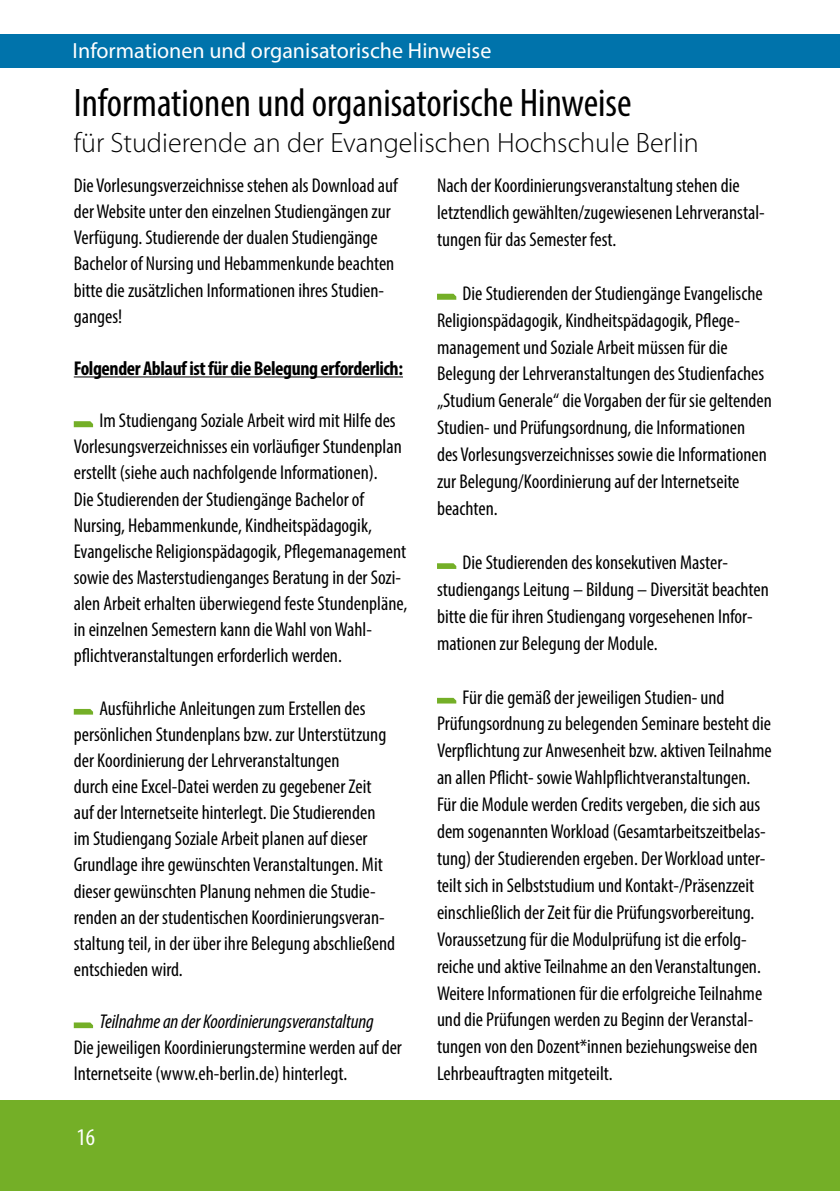
<style>
.page{position:relative;width:840px;height:1191px;background:#fff}
.page>*{position:absolute;margin:0;border:0;box-sizing:border-box;transform-origin:0 0}
.t1{font:condensed 40px "Myriad Pro";color:#000}
.t2{font:300 28px "Myriad Pro";color:#000}
.t3{font:condensed 24px "Myriad Pro";color:#fff}
.t4{font:22px "Myriad Pro";color:#fff}
.t5{font:condensed 20px/27px "Myriad Pro";color:#000}
.t6{font:700 condensed 20px "Myriad Pro";letter-spacing:-.02em;color:#000}
.t7{font:italic condensed 20px "Myriad Pro";letter-spacing:-.005em;color:#000}
</style>
<div class="page">
<div style="left:0;top:1100px;width:839px;height:91px;background:#74af27"></div>
<div style="left:0;top:34px;width:839px;height:34px;background:#0073ab"></div>
<svg style="left:437px;top:294px;width:19px;height:6px"></svg>
<svg style="left:437px;top:563px;width:19px;height:6px"></svg>
<svg style="left:437px;top:698px;width:19px;height:5px"></svg>
<hr style="left:74px;top:376px;width:329px;height:1px;background:#000">
<svg style="left:74px;top:421px;width:19px;height:6px"></svg>
<svg style="left:74px;top:709px;width:19px;height:5px"></svg>
<svg style="left:74px;top:1022px;width:19px;height:6px"></svg>
<p class="t4" style="left:73px;top:37px;width:420px">Informationen und organisatorische Hinweise</p>
<h1 class="t1" style="left:74px;top:79px;width:559px">Informationen und organisatorische Hinweise</h1>
<h2 class="t2" style="left:74px;top:126px;width:626px">für Studierende an der Evangelischen Hochschule Berlin</h2>
<p class="t5" style="left:74px;top:172px;width:325px;line-height:26.2px">Die Vorlesungsverzeichnisse stehen als Download auf der Website unter den einzelnen Studiengängen zur Verfügung. Studierende der dualen Studiengänge Bachelor of Nursing und Hebammenkunde beachten bitte die zusätzlichen Informationen ihres Studien&shy;ganges!</p>
<p class="t6" style="left:74px;top:356px;width:330px">Folgender Ablauf ist für die Belegung erforderlich:</p>
<p class="t5" style="left:74px;top:407px;width:335px;line-height:26.2px;text-indent:26px">Im Studiengang Soziale Arbeit wird mit Hilfe des Vorlesungsverzeichnisses ein vorläufiger Stundenplan erstellt (siehe auch nachfolgende Informationen).<br>Die Studierenden der Studiengänge Bachelor of Nursing, Hebammenkunde, Kindheitspädagogik, Evangelische Religionspädagogik, Pflegemanagement sowie des Masterstudienganges Beratung in der Sozi&shy;alen Arbeit erhalten überwiegend feste Stundenpläne, in einzelnen Semestern kann die Wahl von Wahl&shy;pflichtveranstaltungen erforderlich werden.</p>
<p class="t5" style="left:74px;top:694px;width:322px;line-height:26.2px;text-indent:26px">Ausführliche Anleitungen zum Erstellen des persönlichen Stundenplans bzw. zur Unterstützung der Koordinierung der Lehrveranstaltungen<br>durch eine Excel-Datei werden zu gegebener Zeit auf der Internetseite hinterlegt. Die Studierenden im Studiengang Soziale Arbeit planen auf dieser Grundlage ihre gewünschten Veranstaltungen. Mit dieser gewünschten Planung nehmen die Studie&shy;renden an der studentischen Koordinierungsveran&shy;staltung teil, in der über ihre Belegung abschließend entschieden wird.</p>
<p class="t7" style="left:99px;top:1009px;width:276px">Teilnahme an der Koordinierungsveranstaltung</p>
<p class="t5" style="left:74px;top:1034px;width:329px;line-height:26.2px">Die jeweiligen Koordinierungstermine werden auf der<br>Internetseite (www.eh-berlin.de) hinterlegt.</p>
<p class="t3" style="left:76px;top:1122px;width:20px">16</p>
<p class="t5" style="left:437px;top:172px;width:329px">Nach der Koordinierungsveranstaltung stehen die letztendlich gewählten/zugewiesenen Lehrveranstal&shy;tungen für das Semester fest.</p>
<p class="t5" style="left:437px;top:279px;width:336px;text-indent:26px">Die Studierenden der Studiengänge Evangelische Religionspädagogik, Kindheitspädagogik, Pflege&shy;management und Soziale Arbeit müssen für die Belegung der Lehrveranstaltungen des Studienfaches „Studium Generale“ die Vorgaben der für sie geltenden Studien- und Prüfungsordnung, die Informationen<br>des Vorlesungsverzeichnisses sowie die Informationen zur Belegung/Koordinierung auf der Internetseite beachten.</p>
<p class="t5" style="left:437px;top:548px;width:333px;text-indent:26px">Die Studierenden des konsekutiven Master&shy;studiengangs Leitung – Bildung – Diversität beachten bitte die für ihren Studiengang vorgesehenen Infor&shy;mationen zur Belegung der Module.</p>
<p class="t5" style="left:437px;top:683px;width:336px;text-indent:26px">Für die gemäß der jeweiligen Studien- und Prüfungsordnung zu belegenden Seminare besteht die Verpflichtung zur Anwesenheit bzw. aktiven Teilnahme an allen Pflicht- sowie Wahlpflichtveranstaltungen.<br>Für die Module werden Credits vergeben, die sich aus dem sogenannten Workload (Gesamtarbeitszeitbelas&shy;tung) der Studierenden ergeben. Der Workload unter&shy;teilt sich in Selbststudium und Kontakt-/Präsenzzeit einschließlich der Zeit für die Prüfungsvorbereitung.<br>Voraussetzung für die Modulprüfung ist die erfolg&shy;reiche und aktive Teilnahme an den Veranstaltungen.<br>Weitere Informationen für die erfolgreiche Teilnahme und die Prüfungen werden zu Beginn der Veranstal&shy;tungen von den Dozent*innen beziehungsweise den Lehrbeauftragten mitgeteilt.</p>
</div>
